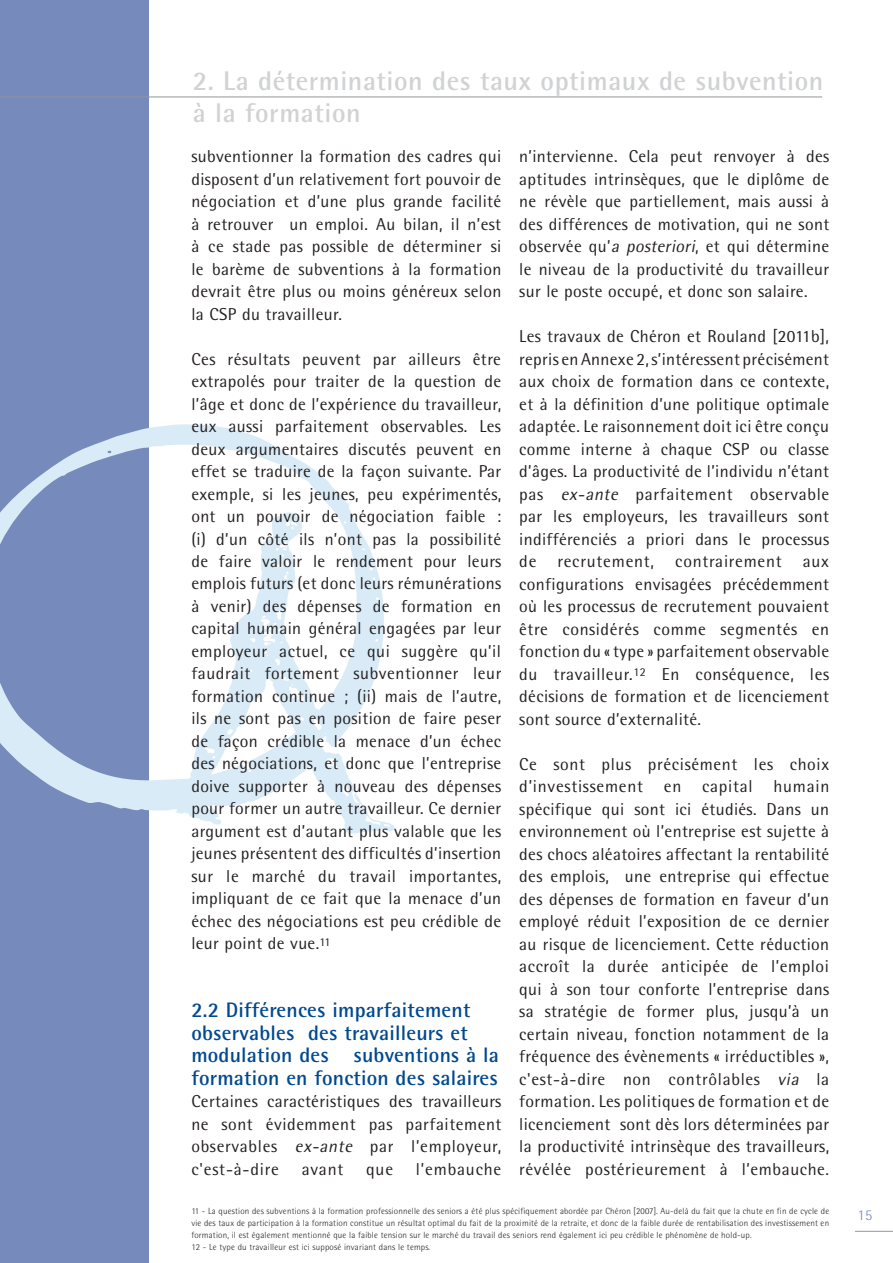
<style>
.page{position:relative;width:893px;height:1263px;background:#fff}
.page>*{position:absolute;margin:0;border:0;box-sizing:border-box;transform-origin:0 0}
.t1{font:700 27px/31.5px "Rotis Semi Sans";letter-spacing:.02em;color:#d1d2d4}
.t2{font:700 21px/22.5px "Rotis Semi Sans";letter-spacing:.01em;color:#01498e}
.t3{font:17.25px/22.5px "Rotis Semi Sans";letter-spacing:.02em;color:#231f20;text-align:justify}
.t4{font:17.25px "Rotis Semi Sans";letter-spacing:.045em;color:#231f20}
.t5{font:300 15px "Rotis Semi Sans";color:#768bbb}
.t6{font:300 9px/12px "Rotis Semi Sans";letter-spacing:.02em;color:#231f20}
.s1{font-style:italic}
</style>
<div class="page">
<div style="left:0;top:0;width:148px;height:1263px;background:#768bbb"></div>
<hr style="left:0;top:97px;width:822px;height:1px;background:#939598">
<svg style="left:0;top:424px;width:350px;height:387px"></svg>
<svg style="left:176px;top:511px;width:219px;height:323px"></svg>
<hr style="left:855px;top:1231px;width:38px;height:1px;background:#939598">
<h1 class="t1" style="left:193px;top:65px;width:632px">2. La détermination des taux optimaux de subvention à la formation</h1>
<p class="t3" style="left:191px;top:145px;width:311px">subventionner la formation des cadres qui disposent d’un relativement fort pouvoir de négociation et d’une plus grande facilité à retrouver un emploi. Au bilan, il n’est à ce stade pas possible de déterminer si le barème de subventions à la formation devrait être plus ou moins généreux selon la CSP du travailleur.</p>
<p class="t3" style="left:191px;top:347px;width:312px">Ces résultats peuvent par ailleurs être extrapolés pour traiter de la question de l’âge et donc de l’expérience du travailleur, eux aussi parfaitement observables. Les deux argumentaires discutés peuvent en effet se traduire de la façon suivante. Par exemple, si les jeunes, peu expérimentés, ont un pouvoir de négociation faible : (i) d’un côté ils n’ont pas la possibilité de faire valoir le rendement pour leurs emplois futurs (et donc leurs rémunérations à venir) des dépenses de formation en capital humain général engagées par leur employeur actuel, ce qui suggère qu’il faudrait fortement subventionner leur formation continue ; (ii) mais de l’autre, ils ne sont pas en position de faire peser de façon crédible la menace d’un échec des négociations, et donc que l’entreprise doive supporter à nouveau des dépenses pour former un autre travailleur. Ce dernier argument est d’autant plus valable que les jeunes présentent des difficultés d’insertion sur le marché du travail importantes, impliquant de ce fait que la menace d’un échec des négociations est peu crédible de leur point de vue.<sup>11</sup></p>
<p class="t2" style="left:191px;top:998px;width:309px">2.2 Différences imparfaitement observables des travailleurs et modulation des subventions à la formation en fonction des salaires</p>
<p class="t3" style="left:191px;top:1090px;width:312px">Certaines caractéristiques des travailleurs ne sont évidemment pas parfaitement observables <span class="s1">ex-ante</span> par l’employeur, c'est-à-dire</p>
<p class="t3" style="left:302px;top:1157px;width:43px">avant</p>
<p class="t3" style="left:366px;top:1157px;width:28px">que</p>
<p class="t4" style="left:416px;top:1159px;width:87px">l’embauche</p>
<p class="t3" style="left:519px;top:145px;width:311px">n’intervienne. Cela peut renvoyer à des aptitudes intrinsèques, que le diplôme de ne révèle que partiellement, mais aussi à des différences de motivation, qui ne sont observée qu’<span class="s1">a posteriori</span>, et qui détermine le niveau de la productivité du travailleur sur le poste occupé, et donc son salaire.</p>
<p class="t3" style="left:519px;top:325px;width:312px">Les travaux de Chéron et Rouland [2011b], repris en Annexe 2, s’intéressent précisément aux choix de formation dans ce contexte, et à la définition d’une politique optimale adaptée. Le raisonnement doit ici être conçu comme interne à chaque CSP ou classe d’âges. La productivité de l’individu n’étant pas <span class="s1">ex-ante</span> parfaitement observable par les employeurs, les travailleurs sont indifférenciés a priori dans le processus de recrutement, contrairement aux configurations envisagées précédemment où les processus de recrutement pouvaient être considérés comme segmentés en fonction du « type » parfaitement observable du travailleur.<sup>12</sup> En conséquence, les décisions de formation et de licenciement sont source d’externalité.</p>
<p class="t3" style="left:519px;top:752px;width:312px">Ce sont plus précisément les choix d’investissement en capital humain spécifique qui sont ici étudiés. Dans un environnement où l’entreprise est sujette à des chocs aléatoires affectant la rentabilité des emplois, une entreprise qui effectue des dépenses de formation en faveur d’un employé réduit l’exposition de ce dernier au risque de licenciement. Cette réduction accroît la durée anticipée de l’emploi qui à son tour conforte l’entreprise dans sa stratégie de former plus, jusqu’à un certain niveau, fonction notamment de la fréquence des évènements « irréductibles », c'est-à-dire non contrôlables <span class="s1">via</span> la formation. Les politiques de formation et de licenciement sont dès lors déterminées par la productivité intrinsèque des travailleurs, révélée postérieurement à l’embauche.</p>
<p class="t6" style="left:191px;top:1205px;width:639px">11 - La question des subventions à la formation professionnelle des seniors a été plus spécifiquement abordée par Chéron [2007]. Au-delà du fait que la chute en fin de cycle de vie des taux de participation à la formation constitue un résultat optimal du fait de la proximité de la retraite, et donc de la faible durée de rentabilisation des investissement en formation, il est également mentionné que la faible tension sur le marché du travail des seniors rend également ici peu crédible le phénomène de hold-up.<br>12 - Le type du travailleur est ici supposé invariant dans le temps.</p>
<p class="t5" style="left:858px;top:1206px;width:16px">15</p>
</div>
